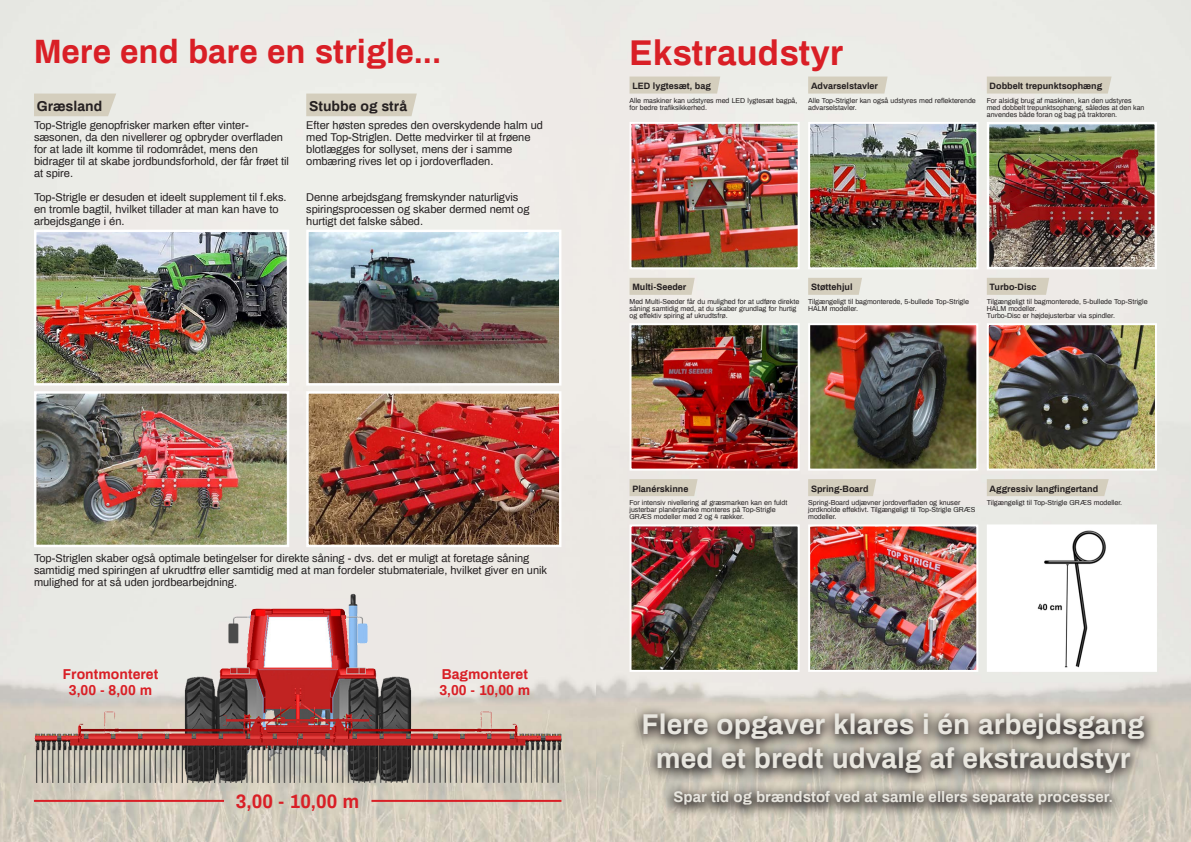
<style>
.page{position:relative;width:1191px;height:842px;background:#fff}
.page>*{position:absolute;margin:0;border:0;box-sizing:border-box;transform-origin:0 0}
.t1{font:700 35px "Archivo";color:#d91f26}
.t2{font:700 33px "Archivo";color:#d91f26}
.t3{font:700 28px "Archivo";color:#e8e6df}
.t4{font:700 19px "Archivo";color:#d91f26}
.t5{font:700 15px "Archivo";color:#e8e6df}
.t6{font:700 14px "Archivo";color:#d91f26}
.t7{font:700 14px "Archivo";color:#252021}
.t8{font:11px/12px "Archivo";color:#231f20}
.t9{font:700 9px "Archivo";color:#252021}
.Normal{font:7px/7px "Archivo";color:#231f20}
</style>
<div class="page">
<img style="left:595px;top:0;width:596px;height:842px">
<svg style="left:662px;top:787px;width:462px;height:32px;background:#a29c92"></svg>
<img style="left:0;top:0;width:595px;height:842px">
<div style="left:34px;top:94px;width:82px;height:22px;background:#d4cebd"></div>
<img style="left:34px;top:592px;width:527px;height:190px">
<img style="left:811px;top:125px;width:164px;height:141px">
<div style="left:808px;top:122px;width:170px;height:147px;border:2px solid #fff"></div>
<svg style="left:808px;top:77px;width:79px;height:17px"></svg>
<img style="left:811px;top:527px;width:164px;height:142px">
<div style="left:808px;top:524px;width:170px;height:148px;border:2px solid #fff"></div>
<svg style="left:808px;top:479px;width:68px;height:17px"></svg>
<img style="left:632px;top:125px;width:164px;height:141px">
<div style="left:629px;top:122px;width:170px;height:147px;border:2px solid #fff"></div>
<svg style="left:629px;top:77px;width:91px;height:17px;background:#d5cfbe"></svg>
<img style="left:989px;top:125px;width:165px;height:141px">
<div style="left:986px;top:122px;width:171px;height:147px;border:2px solid #fff"></div>
<svg style="left:986px;top:77px;width:125px;height:17px;background:#d4cfbe"></svg>
<img style="left:632px;top:527px;width:164px;height:142px">
<div style="left:629px;top:524px;width:170px;height:148px;border:2px solid #fff"></div>
<img style="left:632px;top:326px;width:164px;height:142px">
<div style="left:629px;top:323px;width:170px;height:148px;border:2px solid #fff"></div>
<img style="left:989px;top:527px;width:165px;height:142px">
<div style="left:986px;top:524px;width:171px;height:148px;border:2px solid #fff"></div>
<svg style="left:629px;top:278px;width:65px;height:17px"></svg>
<svg style="left:629px;top:479px;width:68px;height:17px"></svg>
<div style="left:986px;top:479px;width:122px;height:17px;background:#d4cebd"></div>
<img style="left:989px;top:326px;width:165px;height:142px">
<div style="left:986px;top:323px;width:171px;height:148px;border:2px solid #fff"></div>
<svg style="left:986px;top:278px;width:63px;height:17px"></svg>
<hr style="left:34px;top:800px;width:190px;height:2px;background:#d91f26">
<hr style="left:371px;top:800px;width:190px;height:2px;background:#d91f26">
<div style="left:306px;top:94px;width:111px;height:22px;background:#d4cebd"></div>
<svg style="left:631px;top:704px;width:525px;height:83px;background:#9c968c"></svg>
<img style="left:37px;top:233px;width:249px;height:150px">
<div style="left:34px;top:230px;width:255px;height:156px;border:2px solid #fff"></div>
<img style="left:37px;top:394px;width:249px;height:150px">
<div style="left:34px;top:391px;width:255px;height:156px;border:2px solid #fff"></div>
<img style="left:309px;top:233px;width:249px;height:150px">
<div style="left:306px;top:230px;width:255px;height:156px;border:2px solid #fff"></div>
<img style="left:309px;top:394px;width:249px;height:150px">
<div style="left:306px;top:391px;width:255px;height:156px;border:2px solid #fff"></div>
<img style="left:811px;top:326px;width:164px;height:142px">
<div style="left:808px;top:323px;width:170px;height:148px;border:2px solid #fff"></div>
<svg style="left:808px;top:278px;width:54px;height:17px"></svg>
<p class="t2" style="left:34px;top:27px;width:409px">Mere end bare en strigle...</p>
<p class="t7" style="left:37px;top:96px;width:67px">Græsland</p>
<p class="t7" style="left:309px;top:96px;width:100px">Stubbe og strå</p>
<p class="t8" style="left:34px;top:118px;width:256px">Top-Strigle genopfrisker marken efter vinter&shy;sæsonen, da den nivellerer og opbryder overfladen for at lade ilt komme til rodområdet, mens den bidrager til at skabe jordbundsforhold, der får frøet til at spire.</p>
<p class="t8" style="left:34px;top:190px;width:254px">Top-Strigle er desuden et ideelt supplement til f.eks. en tromle bagtil, hvilket tillader at man kan have to arbejdsgange i én.</p>
<p class="t8" style="left:306px;top:118px;width:238px">Efter høsten spredes den overskydende halm ud med Top-Striglen. Dette medvirker til at frøene blotlægges for sollyset, mens der i samme ombæring rives let op i jordoverfladen.</p>
<p class="t8" style="left:306px;top:190px;width:225px">Denne arbejdsgang fremskynder naturligvis spiringsprocessen og skaber dermed nemt og hurtigt det falske såbed.</p>
<p class="t8" style="left:34px;top:552px;width:514px">Top-Striglen skaber også optimale betingelser for direkte såning - dvs. det er muligt at foretage såning samtidig med spiringen af ukrudtfrø eller samtidig med at man fordeler stubmateriale, hvilket giver en unik mulighed for at så uden jordbearbejdning.</p>
<p class="t6" style="left:63px;top:663px;width:97px">Frontmonteret</p>
<p class="t6" style="left:69px;top:680px;width:85px">3,00 - 8,00 m</p>
<p class="t4" style="left:236px;top:787px;width:125px">3,00 - 10,00 m</p>
<p class="t6" style="left:442px;top:663px;width:88px">Bagmonteret</p>
<p class="t6" style="left:439px;top:680px;width:93px">3,00 - 10,00 m</p>
<p class="t1" style="left:629px;top:27px;width:215px">Ekstraudstyr</p>
<p class="t9" style="left:632px;top:79px;width:80px">LED lygtesæt, bag</p>
<p class="Normal" style="left:629px;top:96px;width:169px">Alle maskiner kan udstyres med LED lygtesæt bagpå, for bedre trafiksikkerhed.</p>
<p class="t9" style="left:811px;top:79px;width:69px">Advarselstavler</p>
<p class="Normal" style="left:808px;top:96px;width:169px">Alle Top-Strigler kan også udstyres med reflekterende advarselstavler.</p>
<p class="t9" style="left:989px;top:79px;width:114px">Dobbelt trepunktsophæng</p>
<p class="Normal" style="left:986px;top:96px;width:159px">For alsidig brug af maskinen, kan den udstyres med dobbelt trepunktsophæng, således at den kan anvendes både foran og bag på traktoren.</p>
<p class="t9" style="left:632px;top:281px;width:56px">Multi-Seeder</p>
<p class="Normal" style="left:629px;top:297px;width:171px">Med Multi-Seeder får du mulighed for at udføre direkte såning samtidig med, at du skaber grundlag for hurtig og effektiv spiring af ukrudtsfrø.</p>
<p class="t9" style="left:811px;top:281px;width:43px">Støttehjul</p>
<p class="Normal" style="left:808px;top:297px;width:162px">Tilgængeligt til bagmonterede, 5-bullede Top-Strigle<br>HALM modeller.</p>
<p class="t9" style="left:989px;top:281px;width:48px">Turbo-Disc</p>
<p class="Normal" style="left:986px;top:297px;width:162px">Tilgængeligt til bagmonterede, 5-bullede Top-Strigle<br>HALM modeller.<br>Turbo-Disc er højdejusterbar via spindler.</p>
<p class="t9" style="left:632px;top:482px;width:58px">Planérskinne</p>
<p class="t9" style="left:989px;top:482px;width:110px">Aggressiv langfingertand</p>
<p class="t9" style="left:811px;top:482px;width:59px">Spring-Board</p>
<p class="Normal" style="left:808px;top:499px;width:169px">Spring-Board udjævner jordoverfladen og knuser jordknolde effektivt. Tilgængeligt til Top-Strigle GRÆS modeller.</p>
<p class="Normal" style="left:629px;top:499px;width:159px">For intensiv nivellering af græsmarken kan en fuldt justerbar planérplanke monteres på Top-Strigle<br>GRÆS modeller med 2 og 4 rækker.</p>
<p class="Normal" style="left:986px;top:499px;width:137px">Tilgængeligt til Top-Strigle GRÆS modeller.</p>
<p class="t3" style="left:642px;top:704px;width:504px">Flere opgaver klares i én arbejdsgang</p>
<p class="t3" style="left:656px;top:737px;width:476px">med et bredt udvalg af ekstraudstyr</p>
<p class="t5" style="left:673px;top:786px;width:441px">Spar tid og brændstof ved at samle ellers separate processer.</p>
</div>
